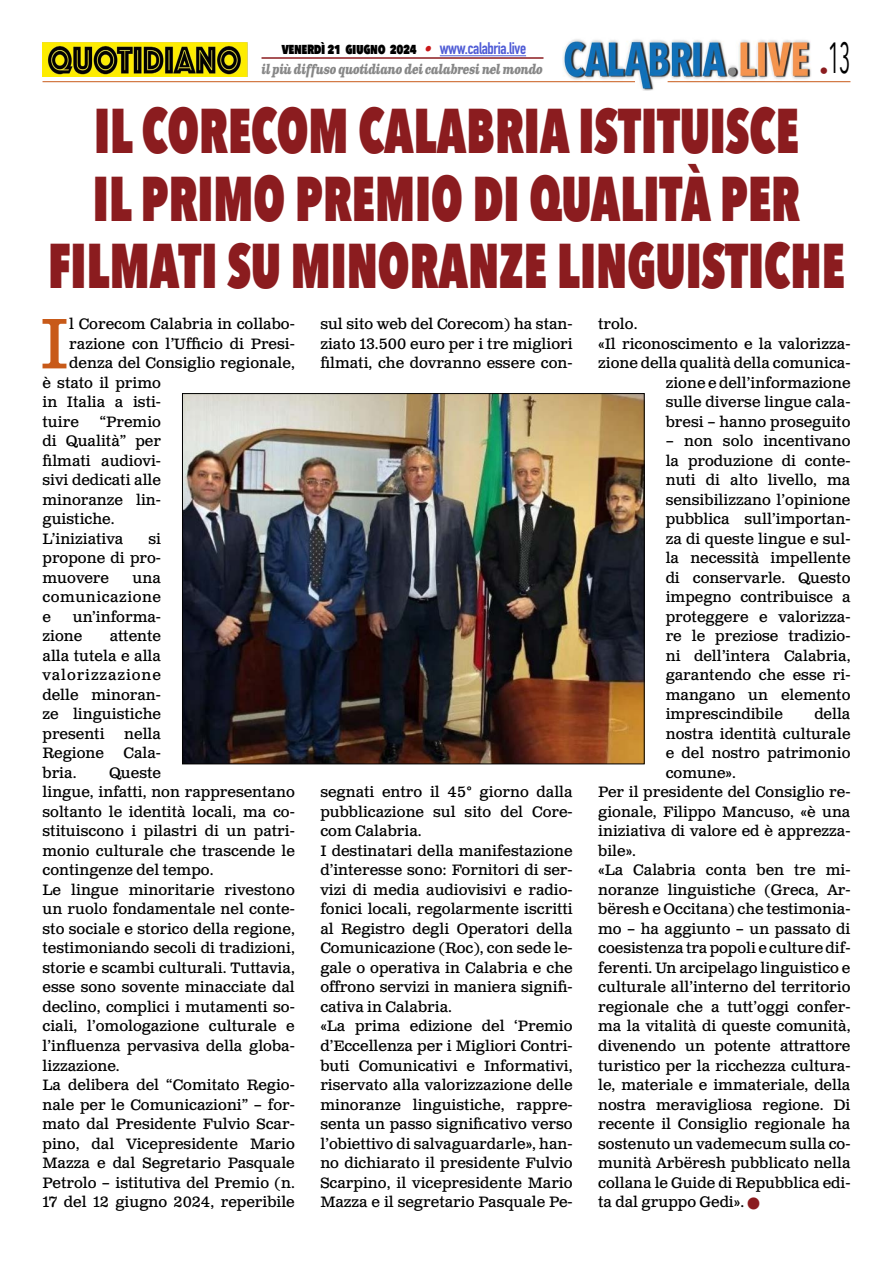
<style>
.page{position:relative;width:893px;height:1263px;background:#fff}
.page>*{position:absolute;margin:0;border:0;box-sizing:border-box;transform-origin:0 0}
.t1{font:71.25px "Clarendon Text Pro";color:#c85a19}
.t2{font:800 63px/67.5px "Avenir Next Condensed";color:#8b1c1f;text-align:center;scale:.79 1}
.t3{font:43.5px "Avenir Next Condensed";color:#000;scale:.55 1}
.t4{font:15px/19.5px "Clarendon Text Pro";color:#000;text-align:justify}
.t5{font:800 15px "Avenir Next Condensed";letter-spacing:-.03em;color:#000;scale:.9 1}
.t6{font:italic 700 13.5px "Clarendon Text Pro";letter-spacing:-.05em;color:#878787;scale:.79 1}
.s1{font-family:"Clarendon Text Pro";font-weight:700;font-style:italic;color:#ca181a}
.s2{font-family:"DIN Condensed";font-weight:700;font-size:16.5px;color:#4f5cd6}
.s3{color:#8b1c1f}
</style>
<div class="page">
<img style="left:563px;top:39px;width:248px;height:51px">
<hr style="left:43px;top:81px;width:592px;height:1px;background:#c85a19">
<hr style="left:668px;top:81px;width:182px;height:1px;background:#c85a19">
<hr style="left:440px;top:55px;width:86px;height:1px;background:#4f5cd6">
<hr style="left:261px;top:57px;width:282px;height:2px;background:#8b1c1f">
<img style="left:43px;top:42px;width:204px;height:35px">
<img style="left:184px;top:395px;width:458px;height:367px">
<h3 class="t3" style="left:820px;top:20px;width:58px"><sub>•</sub>13</h3>
<p class="t5" style="left:282px;top:39px;width:273px">venerdì 21 giugno 2024 <span class="s1">•</span> <span class="s2">www.calabria.live</span></p>
<p class="t6" style="left:261px;top:61px;width:358px">il più diffuso quotidiano dei calabresi nel mondo</p>
<h2 class="t2" style="left:48px;top:96px;width:1010px">IL CORECOM CALABRIA ISTITUISCE<br>IL PRIMO PREMIO DI QUALITÀ PER<br>FILMATI SU MINORANZE LINGUISTICHE</h2>
<h1 class="t1" style="left:40px;top:301px;width:31px">I</h1>
<p class="t4" style="left:69px;top:315px;width:227px">l Corecom Calabria in collabo-</p>
<p class="t4" style="left:598px;top:315px;width:41px">trolo.</p>
<p class="t4" style="left:598px;top:335px;width:254px">«Il riconoscimento e la valorizza-</p>
<p class="t4" style="left:598px;top:354px;width:254px">zione della qualità della comunica-</p>
<p class="t4" style="left:666px;top:374px;width:186px">zione e dell’informazione</p>
<p class="t4" style="left:666px;top:393px;width:186px">sulle diverse lingue cala-</p>
<p class="t4" style="left:666px;top:413px;width:186px">bresi – hanno proseguito</p>
<p class="t4" style="left:666px;top:432px;width:186px">– non solo incentivano la produzione di conte&shy;nuti di alto livello, ma sensibilizzano l’opinione pubblica sull’importan&shy;za di queste lingue e sul&shy;la necessità impellente di conservarle. Questo impegno contribuisce a proteggere e valorizza&shy;re le preziose tradizio&shy;ni dell’intera Calabria, garantendo che esse ri&shy;mangano un elemento imprescindibile</p>
<p class="t4" style="left:320px;top:315px;width:254px">sul sito web del Corecom) ha stan&shy;ziato 13.500 euro per i tre migliori filmati, che dovranno essere con-</p>
<p class="t4" style="left:69px;top:335px;width:227px">razione con l’Ufficio di Presi-</p>
<p class="t4" style="left:69px;top:354px;width:227px">denza del Consiglio regionale,</p>
<p class="t4" style="left:43px;top:374px;width:120px">è stato il primo</p>
<p class="t4" style="left:43px;top:393px;width:120px">in Italia a isti-</p>
<p class="t4" style="left:43px;top:413px;width:38px">tuire</p>
<p class="t4" style="left:43px;top:413px;width:120px;text-align:left;text-indent:57px">“Premio di Qualità” per filmati audiovi&shy;sivi dedicati alle minoranze lin&shy;guistiche.<br>L’iniziativa</p>
<p class="t4" style="left:43px;top:530px;width:120px;text-indent:106px">si propone di pro&shy;muovere</p>
<p class="t4" style="left:43px;top:569px;width:120px;text-indent:90px">una comunicazione e</p>
<p class="t4" style="left:43px;top:608px;width:120px;text-indent:30px">un’informa&shy;zione</p>
<p class="t4" style="left:43px;top:627px;width:120px;text-indent:67px">attente alla tutela e alla valorizzazione delle minoran&shy;ze linguistiche presenti</p>
<p class="t4" style="left:814px;top:705px;width:38px">della</p>
<p class="t4" style="left:666px;top:725px;width:186px">nostra identità culturale</p>
<p class="t4" style="left:666px;top:744px;width:186px">e del nostro patrimonio</p>
<p class="t4" style="left:666px;top:764px;width:72px">comune».</p>
<p class="t4" style="left:598px;top:783px;width:254px">Per il presidente del Consiglio re-</p>
<p class="t4" style="left:598px;top:803px;width:254px">gionale, Filippo Mancuso, «è una</p>
<p class="t4" style="left:598px;top:822px;width:254px">iniziativa di valore ed è apprezza-</p>
<p class="t4" style="left:598px;top:842px;width:39px">bile».</p>
<p class="t4" style="left:598px;top:861px;width:254px">«La Calabria conta ben tre mi-</p>
<p class="t4" style="left:598px;top:881px;width:254px">noranze linguistiche (Greca, Ar-</p>
<p class="t4" style="left:598px;top:900px;width:254px">bëresh e Occitana) che testimonia-</p>
<p class="t4" style="left:598px;top:920px;width:254px">mo – ha aggiunto – un passato di</p>
<p class="t4" style="left:598px;top:939px;width:254px">coesistenza tra popoli e culture dif-</p>
<p class="t4" style="left:598px;top:959px;width:254px">ferenti. Un arcipelago linguistico e</p>
<p class="t4" style="left:598px;top:978px;width:254px">culturale all’interno del territorio</p>
<p class="t4" style="left:598px;top:998px;width:254px">regionale che a tutt’oggi confer-</p>
<p class="t4" style="left:598px;top:1017px;width:254px">ma la vitalità di queste comunità,</p>
<p class="t4" style="left:598px;top:1037px;width:254px">divenendo un potente attrattore</p>
<p class="t4" style="left:598px;top:1056px;width:254px">turistico per la ricchezza cultura-</p>
<p class="t4" style="left:598px;top:1076px;width:254px">le, materiale e immateriale, della</p>
<p class="t4" style="left:598px;top:1095px;width:254px">nostra meravigliosa regione. Di</p>
<p class="t4" style="left:598px;top:1115px;width:254px">recente il Consiglio regionale ha</p>
<p class="t4" style="left:598px;top:1134px;width:254px">sostenuto un vademecum sulla co-</p>
<p class="t4" style="left:598px;top:1154px;width:254px">munità Arbëresh pubblicato nella</p>
<p class="t4" style="left:598px;top:1173px;width:254px">collana le Guide di Repubblica edi-</p>
<p class="t4" style="left:598px;top:1193px;width:163px">ta dal gruppo Gedi». <span class="s3">■</span></p>
<p class="t4" style="left:124px;top:725px;width:38px">nella</p>
<p class="t4" style="left:43px;top:744px;width:63px">Regione</p>
<p class="t4" style="left:123px;top:744px;width:39px">Cala-</p>
<p class="t4" style="left:43px;top:764px;width:35px">bria.</p>
<p class="t4" style="left:43px;top:764px;width:254px;text-align:left;text-indent:66px">Queste<br>lingue, infatti, non rappresentano soltanto le identità locali, ma co&shy;stituiscono i pilastri di un patri&shy;monio culturale che trascende le contingenze del tempo.<br>Le lingue minoritarie rivestono un ruolo fondamentale nel conte&shy;sto sociale e storico della regione, testimoniando secoli di tradizioni, storie e scambi culturali. Tuttavia, esse sono sovente minacciate dal declino, complici i mutamenti so&shy;ciali, l’omologazione culturale e l’influenza pervasiva della globa&shy;lizzazione.<br>La delibera del “Comitato Regio&shy;nale per le Comunicazioni” – for&shy;mato dal Presidente Fulvio Scar&shy;pino, dal Vicepresidente Mario<br>Mazza e dal Segretario Pasquale<br>Petrolo – istitutiva del Premio (n.<br>17 del 12 giugno 2024, reperibile</p>
<p class="t4" style="left:320px;top:783px;width:254px;text-align:left">segnati entro il 45° giorno dalla pubblicazione sul sito del Core&shy;com Calabria.<br>I destinatari della manifestazione d’interesse sono: Fornitori di ser&shy;vizi di media audiovisivi e radio&shy;fonici locali, regolarmente iscritti al Registro degli Operatori della Comunicazione (Roc), con sede le&shy;gale o operativa in Calabria e che offrono servizi in maniera signifi&shy;cativa in Calabria.<br>«La prima edizione del ‘Premio d’Eccellenza per i Migliori Contri&shy;buti Comunicativi e Informativi, riservato alla valorizzazione delle minoranze linguistiche, rappre&shy;senta un passo significativo verso l’obiettivo di salvaguardarle», han&shy;no dichiarato il presidente Fulvio Scarpino, il vicepresidente Mario Mazza e il segretario Pasquale Pe-</p>
</div>
